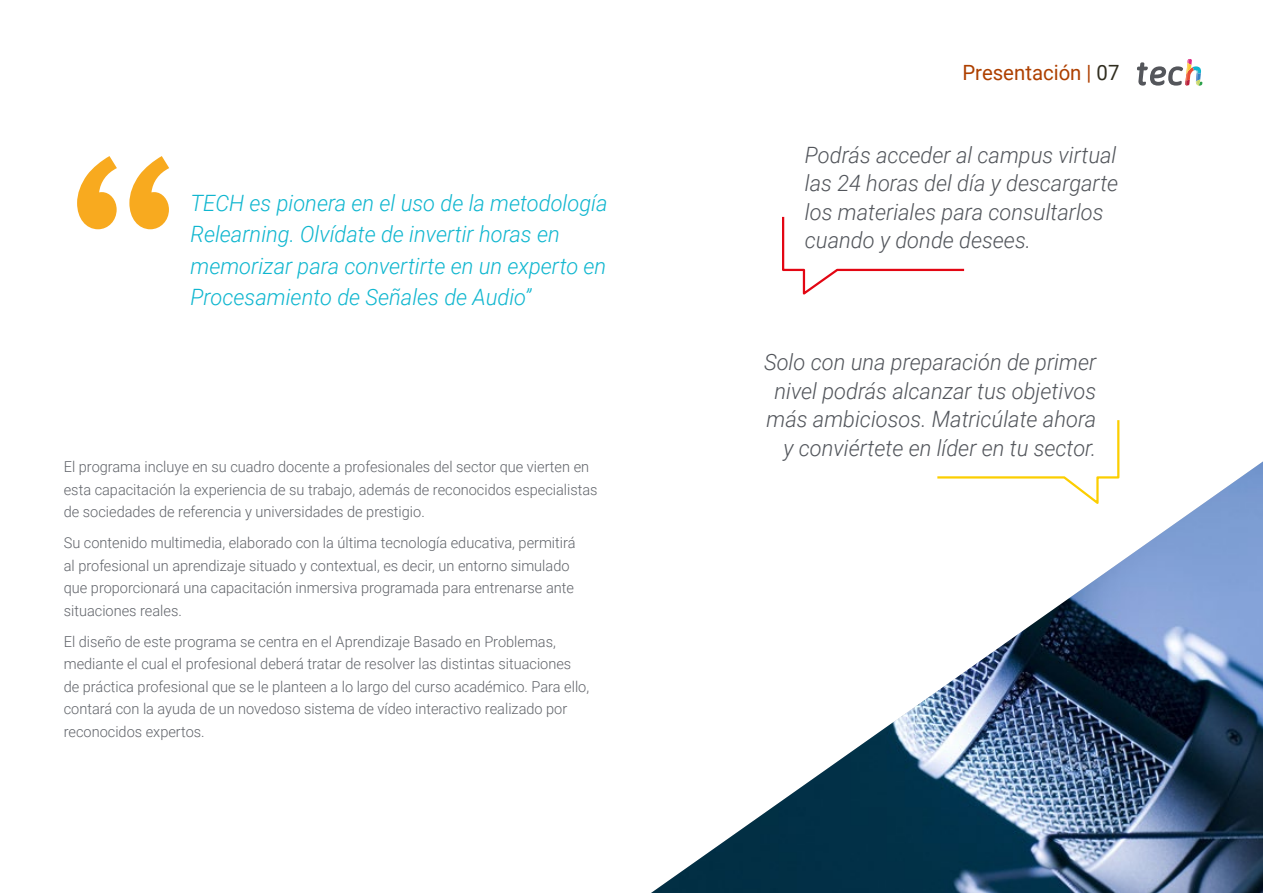
<style>
.page{position:relative;width:1263px;height:893px;background:#fff}
.page>*{position:absolute;margin:0;border:0;box-sizing:border-box;transform-origin:0 0}
.t1{font:italic 300 22.5px/28.5px "Roboto";color:#52555b;text-align:right}
.t2{font:italic 300 22.5px/31.5px "Roboto";color:#0fb6cf}
.t3{font:21px "Roboto";color:#ae4000}
.t4{font:300 15px/22.5px "Roboto";color:#61646a}
.s1{color:#312e20}
</style>
<div class="page">
<img style="left:651px;top:461px;width:612px;height:432px">
<svg style="left:935px;top:420px;width:185px;height:87px"></svg>
<svg style="left:782px;top:216px;width:183px;height:79px"></svg>
<svg style="left:77px;top:156px;width:92px;height:73px"></svg>
<svg style="left:1137px;top:59px;width:65px;height:27px"></svg>
<h1 class="t2" style="left:190px;top:186px;width:419px">TECH es pionera en el uso de la metodología Relearning. Olvídate de invertir horas en memorizar para convertirte en un experto en Procesamiento de Señales de Audio”</h1>
<p class="t4" style="left:64px;top:455px;width:535px">El programa incluye en su cuadro docente a profesionales del sector que vierten en esta capacitación la experiencia de su trabajo, además de reconocidos especialistas de sociedades de referencia y universidades de prestigio.</p>
<p class="t4" style="left:64px;top:531px;width:513px">Su contenido multimedia, elaborado con la última tecnología educativa, permitirá al profesional un aprendizaje situado y contextual, es decir, un entorno simulado que proporcionará una capacitación inmersiva programada para entrenarse ante situaciones reales.</p>
<p class="t4" style="left:64px;top:630px;width:527px">El diseño de este programa se centra en el Aprendizaje Basado en Problemas, mediante el cual el profesional deberá tratar de resolver las distintas situaciones de práctica profesional que se le planteen a lo largo del curso académico. Para ello, contará con la ayuda de un novedoso sistema de vídeo interactivo realizado por reconocidos expertos.</p>
<h2 class="t3" style="left:962px;top:57px;width:159px">Presentación | <span class="s1">07</span></h2>
<h1 class="t1" style="left:805px;top:140px;width:315px;text-align:left">Podrás acceder al campus virtual las 24 horas del día y descargarte los materiales para consultarlos cuando y donde desees.</h1>
<h1 class="t1" style="left:764px;top:347px;width:334px">Solo con una preparación de primer nivel podrás alcanzar tus objetivos más ambiciosos. Matricúlate ahora y conviértete en líder en tu sector.</h1>
</div>
